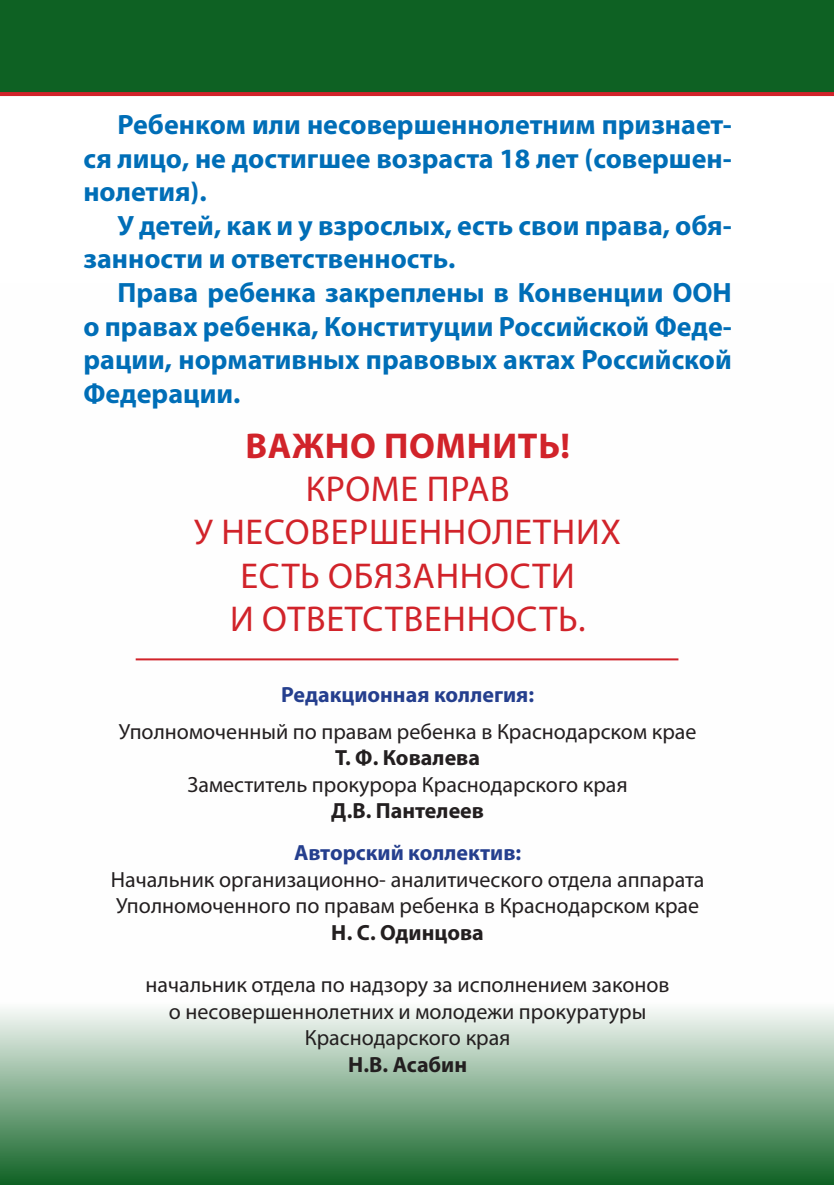
<style>
.page{position:relative;width:834px;height:1185px;background:#fff}
.page>*{position:absolute;margin:0;border:0;box-sizing:border-box;transform-origin:0 0}
.t1{font:36px/43.2px "Myriad Pro";letter-spacing:.02em;color:#d1232a;text-align:center}
.t2{font:700 36px "Myriad Pro";letter-spacing:.02em;color:#d1232a}
.t3{font:700 28px/33.6px "Myriad Pro";color:#006eb7;text-align:justify}
.t4{font:22px/26.4px "Myriad Pro";color:#231f20}
.t5{font:700 22px "Myriad Pro";color:#231f20}
.t6{font:700 22px "Myriad Pro";color:#253f8e}
</style>
<div class="page">
<svg style="left:0;top:658px;width:833px;height:527px"></svg>
<div style="left:0;top:0;width:833px;height:95px;background:#0e6123"></div>
<hr style="left:0;top:92px;width:833px;height:4px;background:#d1232a">
<hr style="left:136px;top:658px;width:542px;height:2px;background:#d1232a">
<p class="t3" style="left:83px;top:107px;width:650px;text-indent:34px">Ребенком или несовершеннолетним признает&shy;ся лицо, не достигшее возраста 18 лет (совершен&shy;нолетия).</p>
<p class="t3" style="left:83px;top:208px;width:649px;text-indent:34px">У детей, как и у взрослых, есть свои права, обя&shy;занности и ответственность.</p>
<p class="t3" style="left:83px;top:275px;width:650px;text-indent:34px">Права ребенка закреплены в Конвенции ООН о правах ребенка, Конституции Российской Феде&shy;рации, нормативных правовых актах Российской Федерации.</p>
<h1 class="t2" style="left:245px;top:422px;width:326px">ВАЖНО ПОМНИТЬ!</h1>
<h1 class="t1" style="left:194px;top:467px;width:428px">КРОМЕ ПРАВ<br>У НЕСОВЕРШЕННОЛЕТНИХ<br>ЕСТЬ ОБЯЗАННОСТИ<br>И ОТВЕТСТВЕННОСТЬ.</h1>
<p class="t6" style="left:281px;top:680px;width:254px">Редакционная коллегия:</p>
<p class="t4" style="left:119px;top:718px;width:579px">Уполномоченный по правам ребенка в Краснодарском крае</p>
<p class="t5" style="left:335px;top:743px;width:146px">Т. Ф. Ковалева</p>
<p class="t4" style="left:188px;top:771px;width:441px">Заместитель прокурора Краснодарского края</p>
<p class="t5" style="left:331px;top:796px;width:154px">Д.В. Пантелеев</p>
<p class="t6" style="left:294px;top:838px;width:229px">Авторский коллектив:</p>
<p class="t4" style="left:111px;top:866px;width:595px">Начальник организационно- аналитического отдела аппарата<br>Уполномоченного по правам ребенка в Краснодарском крае</p>
<p class="t5" style="left:331px;top:918px;width:154px">Н. С. Одинцова</p>
<p class="t4" style="left:146px;top:971px;width:525px;text-align:center">начальник отдела по надзору за исполнением законов о несовершеннолетних и молодежи прокуратуры<br>Краснодарского края</p>
<p class="t5" style="left:348px;top:1050px;width:120px">Н.В. Асабин</p>
</div>
